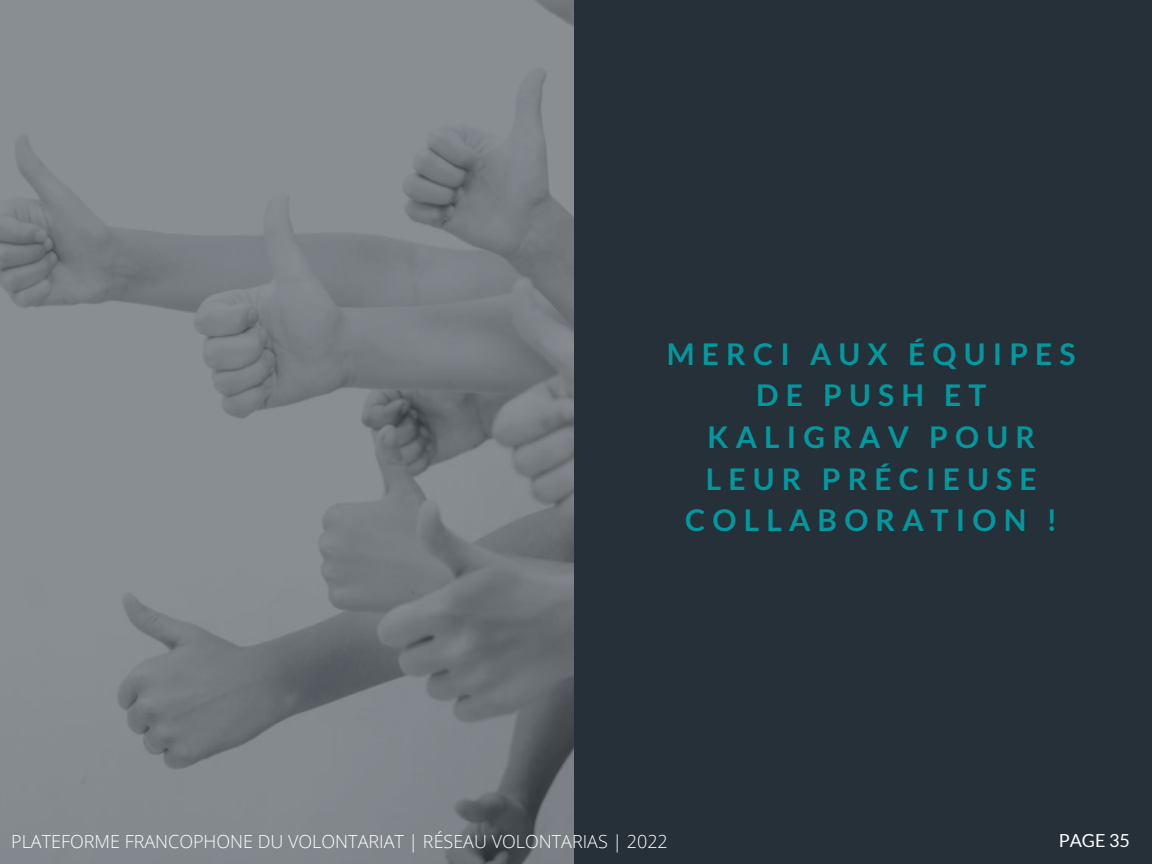
<style>
.page{position:relative;width:1152px;height:864px;background:#253039}
.page>*{position:absolute;margin:0;border:0;box-sizing:border-box;transform-origin:0 0}
.t1{font:700 30px/41.7px "Lato";letter-spacing:.24em;color:#03989e;text-align:center}
.t2{font:300 18px "Open Sans";color:#fff}
.t3{font:18px "Lato";color:#fff}
</style>
<div class="page">
<img style="left:0;top:0;width:573px;height:864px">
<p class="t1" style="left:667px;top:332px;width:410px">MERCI AUX ÉQUIPES<br>DE PUSH ET<br>KALIGRAV POUR<br>LEUR PRÉCIEUSE<br>COLLABORATION !</p>
<p class="t2" style="left:11px;top:829px;width:658px">PLATEFORME FRANCOPHONE DU VOLONTARIAT | RÉSEAU VOLONTARIAS | 2022</p>
<p class="t3" style="left:1059px;top:829px;width:73px">PAGE 35</p>
</div>
